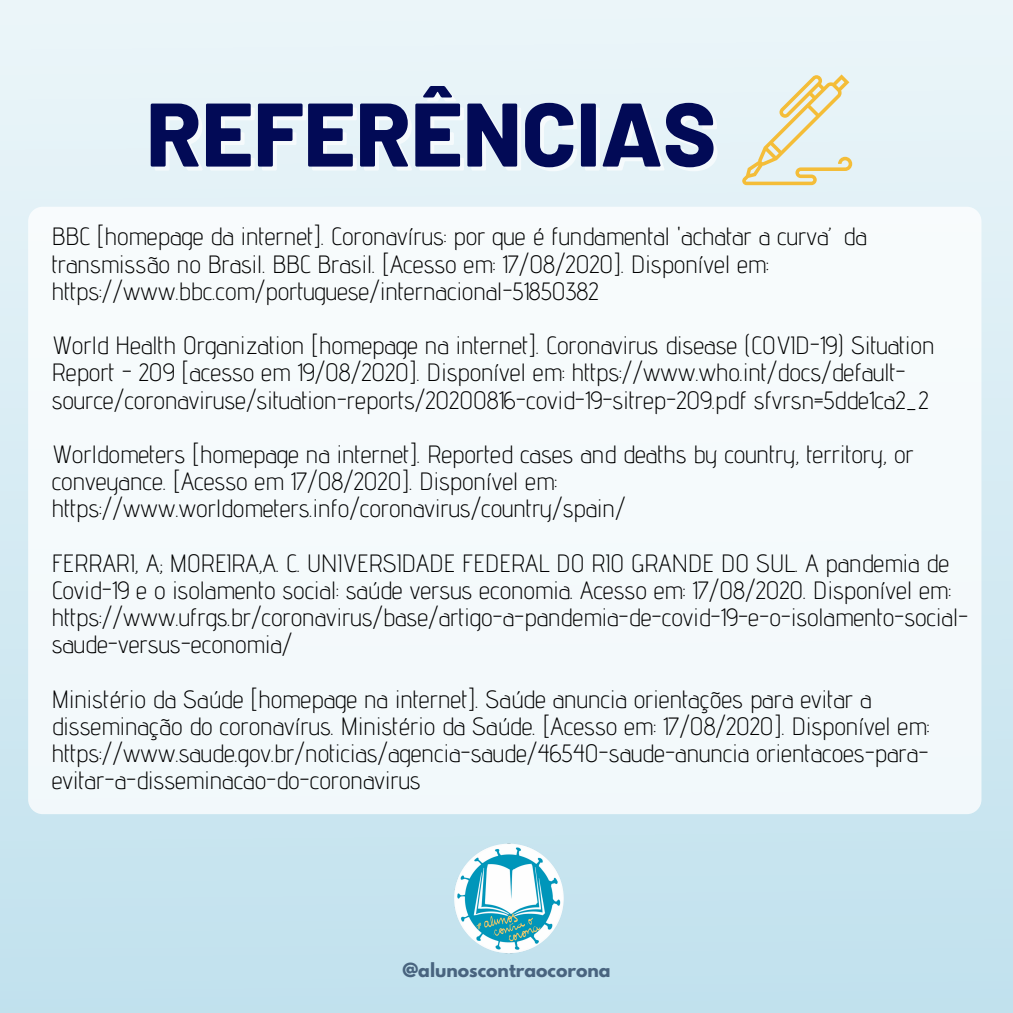
<style>
.page{position:relative;width:1013px;height:1013px;background:#fff}
.page>*{position:absolute;margin:0;border:0;box-sizing:border-box;transform-origin:0 0}
.t1{font:800 90px "Barlow";color:#020a56}
.t2{font:300 25px/27.2px "Advent Pro";color:#000}
.t3{font:700 17.25px "League Spartan";color:#49647f}
</style>
<div class="page">
<div style="left:0;top:0;width:1012px;height:1012px;background:linear-gradient(to bottom,#ebf5f9,#c1e1ed)"></div>
<img style="left:413px;top:840px;width:187px;height:142px">
<svg style="left:742px;top:74px;width:110px;height:111px;background:#e8e9d5"></svg>
<div style="left:28px;top:207px;width:953px;height:607px;background:#f5fafc;border-radius:15px"></div>
<h1 class="t1" style="left:146px;top:77px;width:571px">REFERÊNCIAS</h1>
<p class="t2" style="left:52px;top:222px;width:816px">BBC [homepage da internet]. Coronavírus: por que é fundamental 'achatar a curva’ da transmissão no Brasil. BBC Brasil. [Acesso em: 17/08/2020]. Disponível em: https://www.bbc.com/portuguese/internacional-51850382</p>
<p class="t2" style="left:52px;top:331px;width:884px">World Health Organization [homepage na internet]. Coronavirus disease (COVID-19) Situation<br>Report - 209 [acesso em 19/08/2020]. Disponível em: https://www.who.int/docs/default&shy;source/coronaviruse/situation-reports/20200816-covid-19-sitrep-209.pdf sfvrsn=5dde1ca2_2</p>
<p class="t2" style="left:52px;top:440px;width:863px">Worldometers [homepage na internet]. Reported cases and deaths by country, territory, or conveyance. [Acesso em 17/08/2020]. Disponível em: https://www.worldometers.info/coronavirus/country/spain/</p>
<p class="t2" style="left:52px;top:549px;width:918px">FERRARI, A; MOREIRA,A. C. UNIVERSIDADE FEDERAL DO RIO GRANDE DO SUL. A pandemia de Covid-19 e o isolamento social: saúde versus economia. Acesso em: 17/08/2020. Disponível em: https://www.ufrgs.br/coronavirus/base/artigo-a-pandemia-de-covid-19-e-o-isolamento-social&shy;saude-versus-economia/</p>
<p class="t2" style="left:52px;top:685px;width:879px">Ministério da Saúde [homepage na internet]. Saúde anuncia orientações para evitar a disseminação do coronavírus. Ministério da Saúde. [Acesso em: 17/08/2020]. Disponível em: https://www.saude.gov.br/noticias/agencia-saude/46540-saude-anuncia orientacoes-para&shy;evitar-a-disseminacao-do-coronavirus</p>
<p class="t3" style="left:402px;top:961px;width:210px">@alunoscontraocorona</p>
</div>
